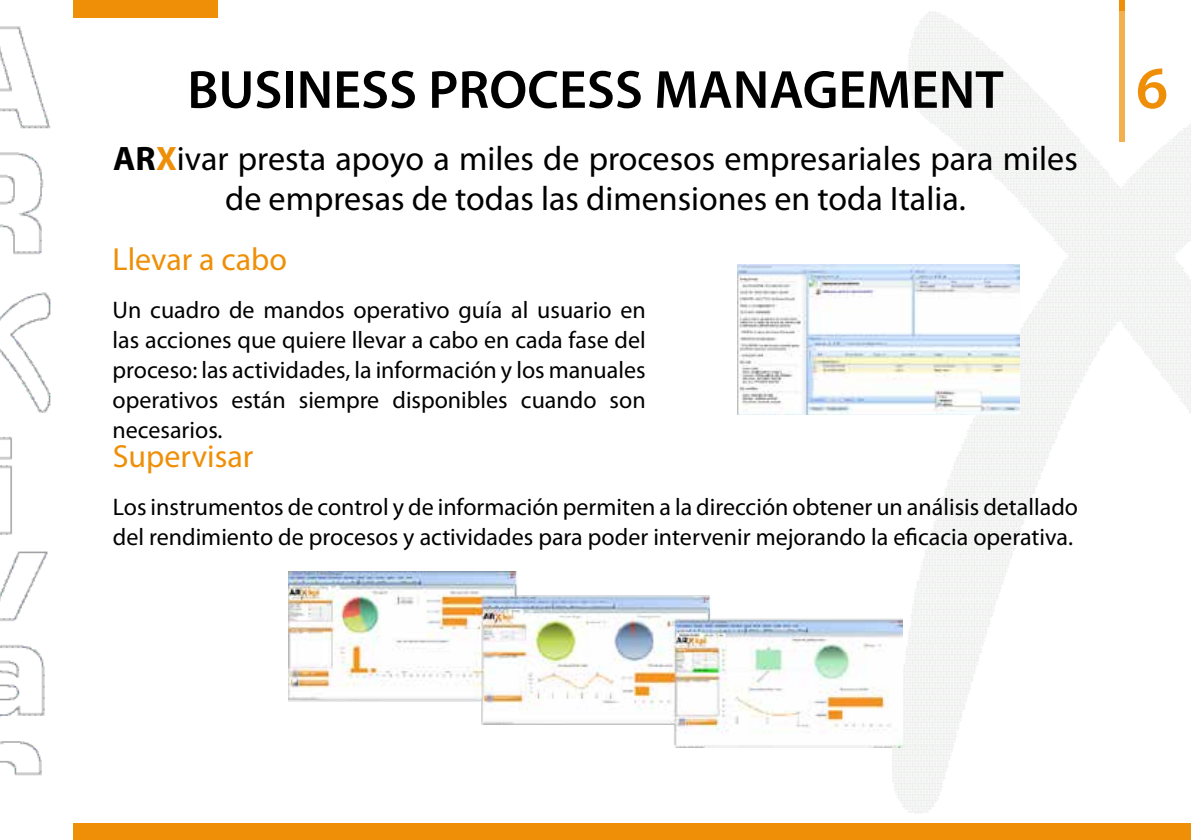
<style>
.page{position:relative;width:1191px;height:840px;background:#fff}
.page>*{position:absolute;margin:0;border:0;box-sizing:border-box;transform-origin:0 0}
.t1{font:600 60px "Myriad Pro";color:#ee8f07}
.t2{font:600 54px "Myriad Pro";color:#000}
.t3{font:34px/40px "Myriad Pro";color:#000;text-align:center}
.t4{font:32px "Myriad Pro";color:#ee8f07}
.t5{font:24px/30px "Myriad Pro";color:#000}
.s1{font-weight:700}
.s2{font-weight:700;color:#ee8f07}
</style>
<div class="page">
<div style="left:1119px;top:0;width:5px;height:142px;background:#ee8f07"></div>
<div style="left:0;top:0;width:218px;height:17px;background:#ee8f07"></div>
<div style="left:0;top:822px;width:1191px;height:17px;background:#ee8f07"></div>
<img style="left:892px;top:11px;width:299px;height:801px">
<img style="left:0;top:0;width:72px;height:839px">
<img style="left:289px;top:571px;width:613px;height:175px">
<img style="left:737px;top:264px;width:282px;height:150px">
<h2 class="t2" style="left:187px;top:55px;width:818px">BUSINESS PROCESS MANAGEMENT</h2>
<h1 class="t1" style="left:1136px;top:50px;width:34px">6</h1>
<h3 class="t3" style="left:113px;top:138px;width:966px"><span class="s1">AR</span><span class="s2">X</span>ivar presta apoyo a miles de procesos empresariales para miles de empresas de todas las dimensiones en toda Italia.</h3>
<h3 class="t4" style="left:113px;top:239px;width:176px">Llevar a cabo</h3>
<p class="t5" style="left:113px;top:294px;width:534px;text-align:justify">Un cuadro de mandos operativo guía al usuario en las acciones que quiere llevar a cabo en cada fase del proceso: las actividades, la información y los manuales operativos están siempre disponibles cuando son necesarios.</p>
<h3 class="t4" style="left:113px;top:436px;width:142px">Supervisar</h3>
<p class="t5" style="left:113px;top:491px;width:966px">Los instrumentos de control y de información permiten a la dirección obtener un análisis detallado del rendimiento de procesos y actividades para poder intervenir mejorando la eficacia operativa.</p>
</div>
